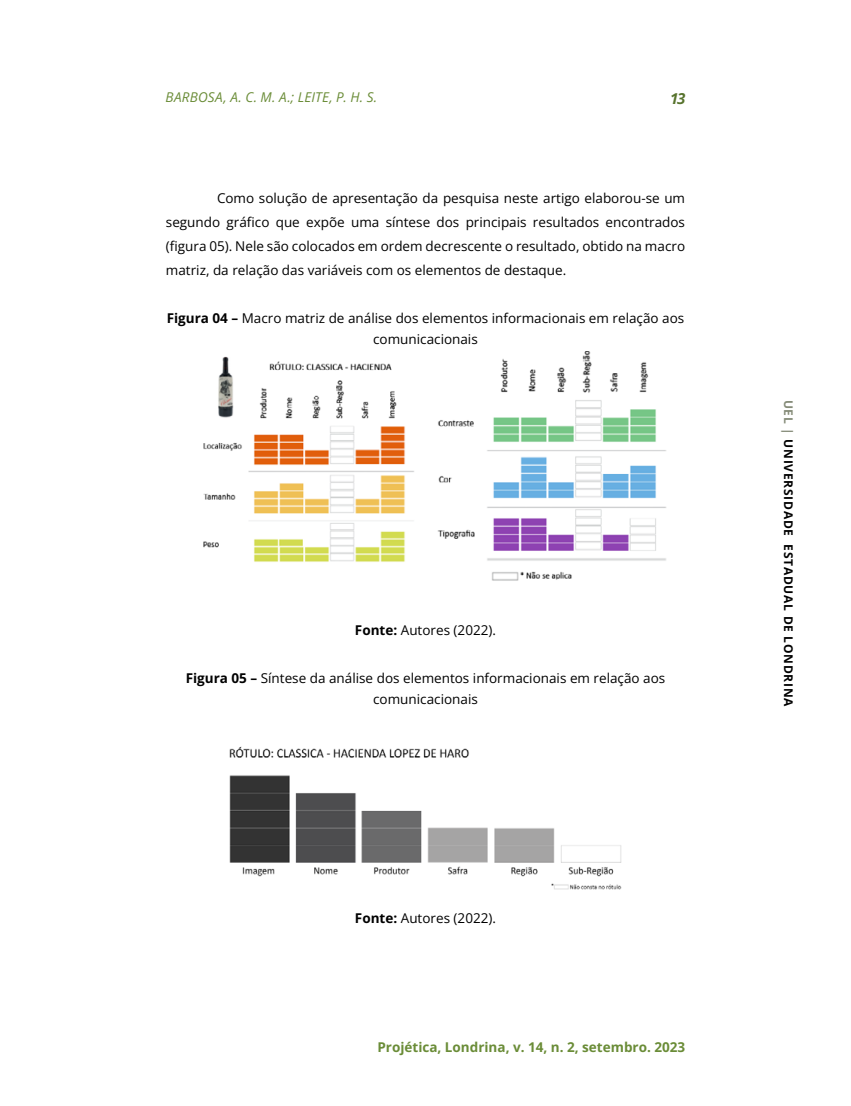
<style>
.page{position:relative;width:851px;height:1106px;background:#fff}
.page>*{position:absolute;margin:0;border:0;box-sizing:border-box;transform-origin:0 0}
.t1{font:italic 700 15px "Open Sans";color:#57732d}
.t2{font:13.5px/24px "Open Sans";color:#000;text-align:center}
.t3{font:700 13.5px "Open Sans";color:#6a8c37}
.t4{font:italic 13.5px "Open Sans";letter-spacing:.015em;color:#6a8c37}
.t5{font:700 12px "Open Sans";letter-spacing:.06em;color:#000}
.s1{font-weight:700}
.s2{color:#868c79}
</style>
<div class="page">
<img style="left:203px;top:356px;width:211px;height:206px">
<img style="left:437px;top:352px;width:230px;height:229px">
<img style="left:229px;top:746px;width:393px;height:144px">
<p class="t4" style="left:166px;top:88px;width:213px">BARBOSA, A. C. M. A.; LEITE, P. H. S.</p>
<p class="t1" style="left:670px;top:88px;width:17px">13</p>
<p class="t2" style="left:166px;top:185px;width:520px;text-align:justify;text-indent:51px">Como solução de apresentação da pesquisa neste artigo elaborou-se um segundo gráfico que expõe uma síntese dos principais resultados encontrados (figura 05). Nele são colocados em ordem decrescente o resultado, obtido na macro matriz, da relação das variáveis com os elementos de destaque.</p>
<p class="t2" style="left:167px;top:307px;width:519px;line-height:21px"><span class="s1">Figura 04 –</span> Macro matriz de análise dos elementos informacionais em relação aos comunicacionais</p>
<p class="t2" style="left:355px;top:617px;width:143px"><span class="s1">Fonte:</span> Autores (2022).</p>
<p class="t2" style="left:186px;top:667px;width:481px;line-height:21px"><span class="s1">Figura 05 –</span> Síntese da análise dos elementos informacionais em relação aos comunicacionais</p>
<p class="t2" style="left:355px;top:905px;width:143px"><span class="s1">Fonte:</span> Autores (2022).</p>
<p class="t3" style="left:377px;top:1037px;width:309px">Projética, Londrina, v. 14, n. 2, setembro. 2023</p>
<p class="t5" style="left:796px;top:399px;width:308px;rotate:90deg"><span class="s2">UEL |</span> UNIVERSIDADE ESTADUAL DE LONDRINA</p>
</div>
